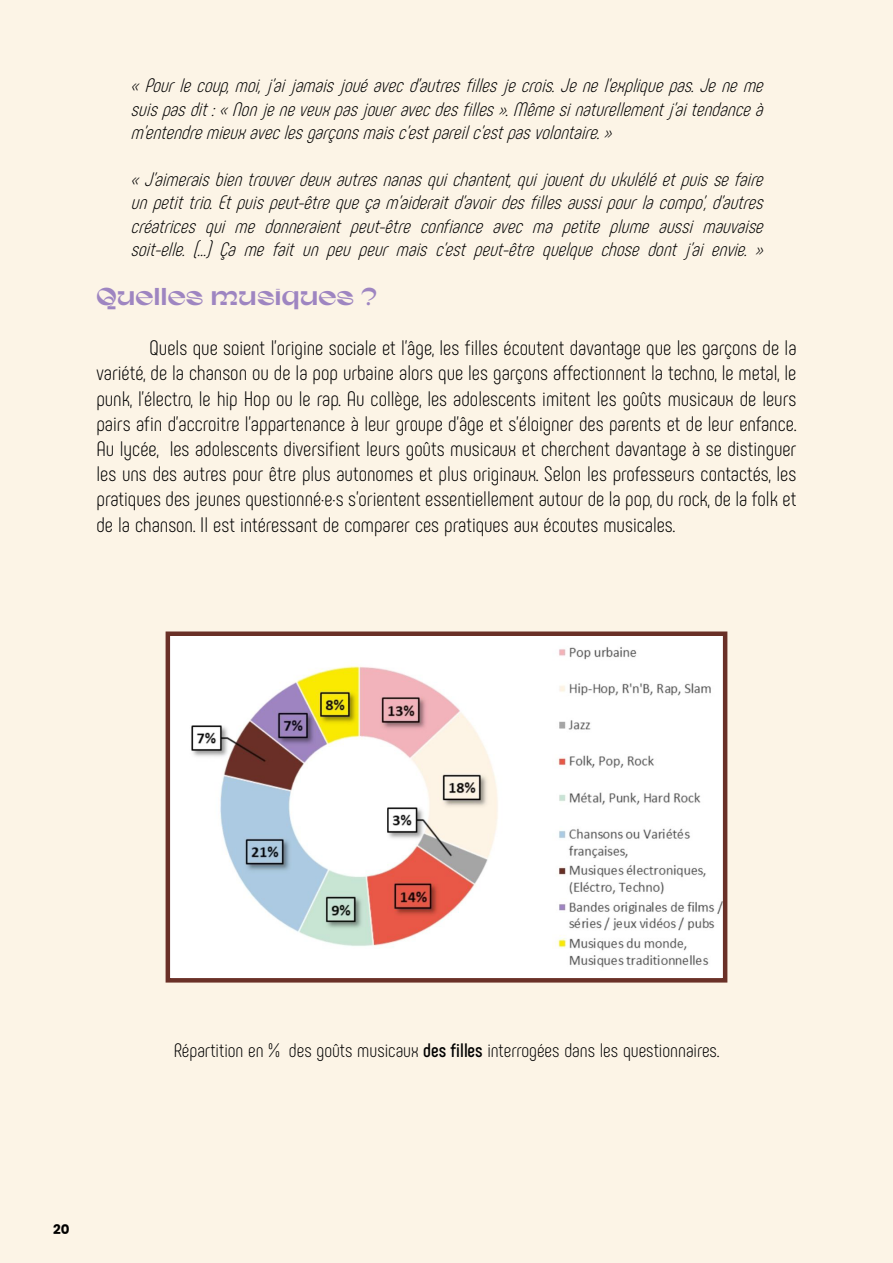
<style>
.page{position:relative;width:893px;height:1263px;background:#fcf4e6}
.page>*{position:absolute;margin:0;border:0;box-sizing:border-box;transform-origin:0 0}
.t1{font:300 21px/25.2px "Phenomena";color:#000;text-align:justify}
.t2{font:21px "Gunter";color:#9e85c1}
.t3{font:italic 300 19.5px/23.4px "Phenomena";letter-spacing:-.005em;color:#000;text-align:justify}
.t4{font:300 19.5px "Phenomena";color:#000}
.t5{font:700 13.5px "Poppins";color:#000}
.s1{font-weight:700}
</style>
<div class="page">
<img style="left:171px;top:636px;width:551px;height:341px">
<div style="left:166px;top:631px;width:561px;height:351px;border:4px solid #6a3027"></div>
<p class="t3" style="left:131px;top:74px;width:639px">« Pourlecoup,moi,j ’aijamaisjouéavecd’autresfillesjecrois.Jenel’expliquepas.Jeneme suispasdit:« Nonjeneveuxpasjoueravecdesfilles ».Mêmesinaturellementj ’aitendanceà m’entendremieuxaveclesgarçonsmaisc’estpareilc’estpasvolontaire.»</p>
<p class="t3" style="left:131px;top:167px;width:639px">« J’aimeraisbientrouverdeuxautresnanasquichantent,quijouentduukuléléetpuissefaire unpetittrio.Etpuispeut-êtrequeçam’aideraitd’avoirdesfillesaussipourlacompo’,d’autres créatrices qui me donneraient peut-être confiance avec ma petite plume aussi mauvaise soit-elle. (…) Ça me fait un peu peur mais c’est peut-être quelque chose dont j ’ai envie. »</p>
<p class="t2" style="left:97px;top:281px;width:282px">Quelles musiques ?</p>
<p class="t1" style="left:97px;top:335px;width:701px;text-indent:53px">Quels que soient l’origine sociale et l’âge, les filles écoutent davantage que les garçons de la variété, de la chanson ou de la pop urbaine alors que les garçons affectionnent la techno, le metal, le punk, l’électro, le hip Hop ou le rap. Au collège, les adolescents imitent les goûts musicaux de leurs pairs afin d’accroitre l’appartenance à leur groupe d’âge et s’éloigner des parents et de leur enfance.<br>Au lycée, les adolescents diversifient leurs goûts musicaux et cherchent davantage à se distinguer les uns des autres pour être plus autonomes et plus originaux. Selon les professeurs contactés, les pratiques des jeunes questionné·e·s s’orientent essentiellement autour de la pop, du rock, de la folk et de la chanson. Il est intéressant de comparer ces pratiques aux écoutes musicales.</p>
<p class="t5" style="left:53px;top:1222px;width:18px">20</p>
<p class="t4" style="left:174px;top:1039px;width:547px">Répartition en % des goûts musicaux <span class="s1">des filles</span> interrogées dans les questionnaires.</p>
</div>
